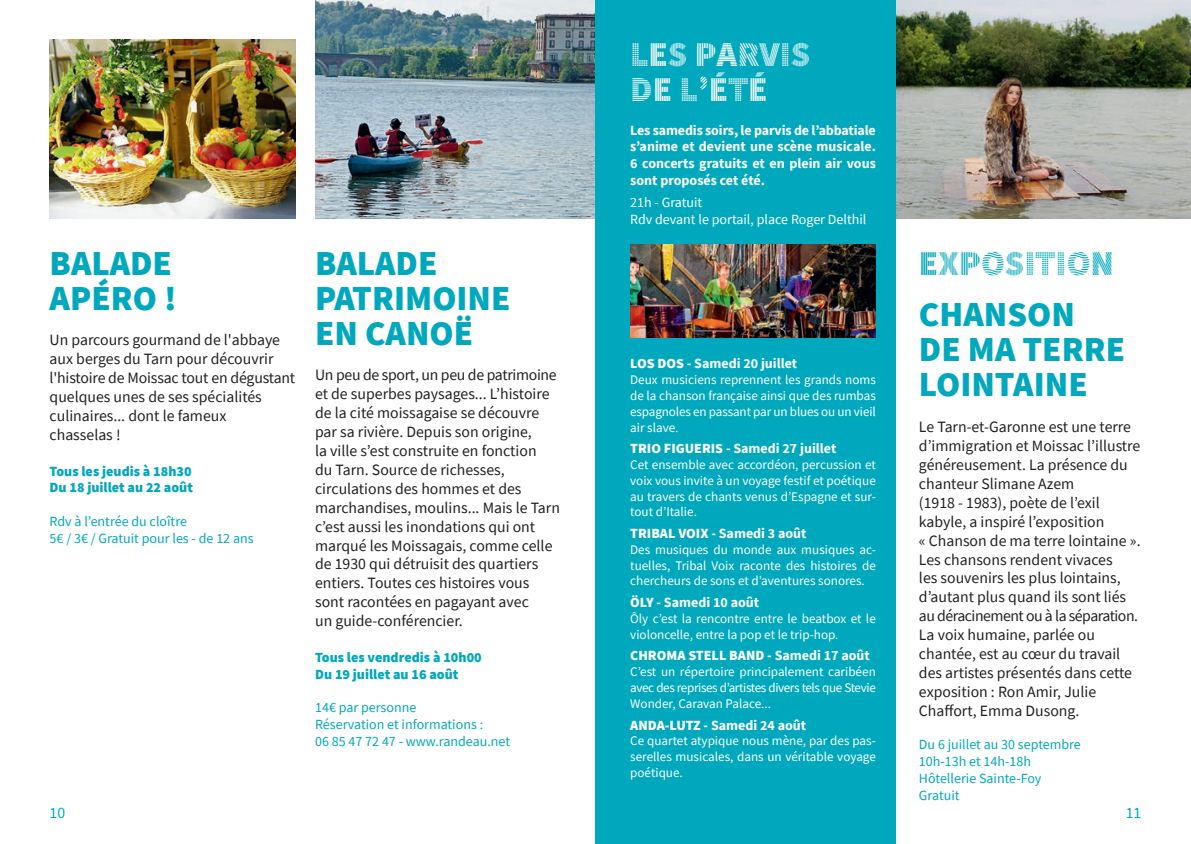
<style>
.page{position:relative;width:1191px;height:844px;background:#fff}
.page>*{position:absolute;margin:0;border:0;box-sizing:border-box;transform-origin:0 0}
.t1{font:900 35px/35px "Source Sans Pro";color:#00a8bd}
.t2{font:900 35px/35px "Source Sans Pro DISPLAYV2";color:#fff}
.t3{font:900 35px "Source Sans Pro DISPLAYV2";color:#00a8bd}
.t4{font:15.75px/18.9px "Source Sans Pro";color:#231f20}
.t5{font:15.75px "Source Sans Pro";color:#00a8bd}
.t6{font:700 14px/16.8px "Source Sans Pro";color:#fff;text-align:justify}
.t7{font:14px/16.8px "Source Sans Pro";color:#00a8bd}
.t8{font:900 14px/16.8px "Source Sans Pro";color:#00a8bd}
.t9{font:14px/16.8px "Source Sans Pro";color:#fff}
.t10{font:900 14px "Source Sans Pro";color:#fff}
.t11{font:13.12px/15.8px "Source Sans Pro";color:#fff;text-align:justify}
.s1{font-weight:900}
.s2{font-weight:700}
</style>
<div class="page">
<img style="left:50px;top:40px;width:245px;height:178px">
<img style="left:315px;top:0;width:280px;height:218px">
<img style="left:895px;top:0;width:296px;height:218px">
<div style="left:595px;top:0;width:300px;height:843px;background:#00a8bd"></div>
<img style="left:630px;top:244px;width:246px;height:93px">
<h1 class="t1" style="left:50px;top:245px;width:129px">BALADE<br>APÉRO !</h1>
<p class="t4" style="left:50px;top:330px;width:247px">Un parcours gourmand de l'abbaye aux berges du Tarn pour découvrir l'histoire de Moissac tout en dégustant quelques unes de ses spécialités culinaires... dont le fameux<br>chasselas !</p>
<p class="t8" style="left:50px;top:462px;width:145px">Tous les jeudis à 18h30<br>Du 18 juillet au 22 août</p>
<p class="t7" style="left:50px;top:512px;width:205px">Rdv à l’entrée du cloître<br>5€ / 3€ / Gratuit pour les - de 12 ans</p>
<h1 class="t1" style="left:315px;top:245px;width:197px">BALADE<br>PATRIMOINE<br>EN CANOË</h1>
<p class="t4" style="left:315px;top:365px;width:246px">Un peu de sport, un peu de patrimoine et de superbes paysages... L’histoire de la cité moissagaise se découvre par sa rivière. Depuis son origine,<br>la ville s’est construite en fonction<br>du Tarn. Source de richesses, circulations des hommes et des marchandises, moulins... Mais le Tarn c’est aussi les inondations qui ont marqué les Moissagais, comme celle de 1930 qui détruisit des quartiers entiers. Toutes ces histoires vous sont racontées en pagayant avec<br>un guide-conférencier.</p>
<p class="t8" style="left:315px;top:648px;width:168px">Tous les vendredis à 10h00<br>Du 19 juillet au 16 août</p>
<p class="t7" style="left:315px;top:699px;width:196px">14€ par personne<br>Réservation et informations :<br>06 85 47 72 47 - www.randeau.net</p>
<h1 class="t2" style="left:630px;top:38px;width:182px">LES PARVIS<br>DE L’ÉTÉ</h1>
<p class="t6" style="left:630px;top:121px;width:247px">Les samedis soirs, le parvis de l’abbatiale s’anime et devient une scène musicale.<br>6 concerts gratuits et en plein air vous sont proposés cet été.</p>
<p class="t9" style="left:630px;top:194px;width:238px">21h - Gratuit<br>Rdv devant le portail, place Roger Delthil</p>
<p class="t6" style="left:630px;top:355px;width:168px"><span class="s1">LOS DOS</span> - Samedi 20 juillet</p>
<p class="t11" style="left:630px;top:372px;width:247px">Deux musiciens reprennent les grands noms de la chanson française ainsi que des rumbas espagnoles en passant par un blues ou un vieil air slave.</p>
<p class="t6" style="left:630px;top:440px;width:208px"><span class="s1">TRIO FIGUERIS</span> - Samedi 27 juillet</p>
<p class="t11" style="left:630px;top:456px;width:247px">Cet ensemble avec accordéon, percussion et voix vous invite à un voyage festif et poétique au travers de chants venus d’Espagne et sur&shy;tout d’Italie.</p>
<p class="t6" style="left:630px;top:524px;width:178px"><span class="s1">TRIBAL VOIX</span> - Samedi 3 août</p>
<p class="t11" style="left:630px;top:541px;width:247px">Des musiques du monde aux musiques ac&shy;tuelles, Tribal Voix raconte des histoires de chercheurs de sons et d’aventures sonores.</p>
<p class="t6" style="left:630px;top:593px;width:130px"><span class="s1">ÖLY</span> - Samedi 10 août</p>
<p class="t11" style="left:630px;top:610px;width:247px">Ôly c’est la rencontre entre le beatbox et le violoncelle, entre la pop et le trip-hop.</p>
<p class="t10" style="left:630px;top:646px;width:241px">CHROMA STELL BAND <span class="s2">- Samedi 17 août</span></p>
<p class="t11" style="left:630px;top:663px;width:247px">C’est un répertoire principalement caribéen avec des reprises d’artistes divers tels que Stevie Wonder, Caravan Palace...</p>
<p class="t6" style="left:630px;top:716px;width:177px"><span class="s1">ANDA-LUTZ</span> - Samedi 24 août</p>
<p class="t11" style="left:630px;top:732px;width:247px">Ce quartet atypique nous mène, par des pas&shy;serelles musicales, dans un véritable voyage poétique.</p>
<h1 class="t3" style="left:919px;top:245px;width:197px">EXPOSITION</h1>
<h1 class="t1" style="left:919px;top:296px;width:208px">CHANSON<br>DE MA TERRE<br>LOINTAINE</h1>
<p class="t4" style="left:919px;top:417px;width:223px">Le Tarn-et-Garonne est une terre d’immigration et Moissac l’illustre généreusement. La présence du chanteur Slimane Azem<br>(1918 - 1983), poète de l’exil kabyle, a inspiré l’exposition<br>« Chanson de ma terre lointaine ».<br>Les chansons rendent vivaces<br>les souvenirs les plus lointains, d’autant plus quand ils sont liés au déracinement ou à la séparation.<br>La voix humaine, parlée ou chantée, est au cœur du travail des artistes présentés dans cette exposition : Ron Amir, Julie<br>Chaffort, Emma Dusong.</p>
<p class="t7" style="left:919px;top:736px;width:163px">Du 6 juillet au 30 septembre<br>10h-13h et 14h-18h<br>Hôtellerie Sainte-Foy<br>Gratuit</p>
<p class="t5" style="left:50px;top:802px;width:17px">10</p>
<p class="t5" style="left:1125px;top:802px;width:17px">11</p>
</div>
